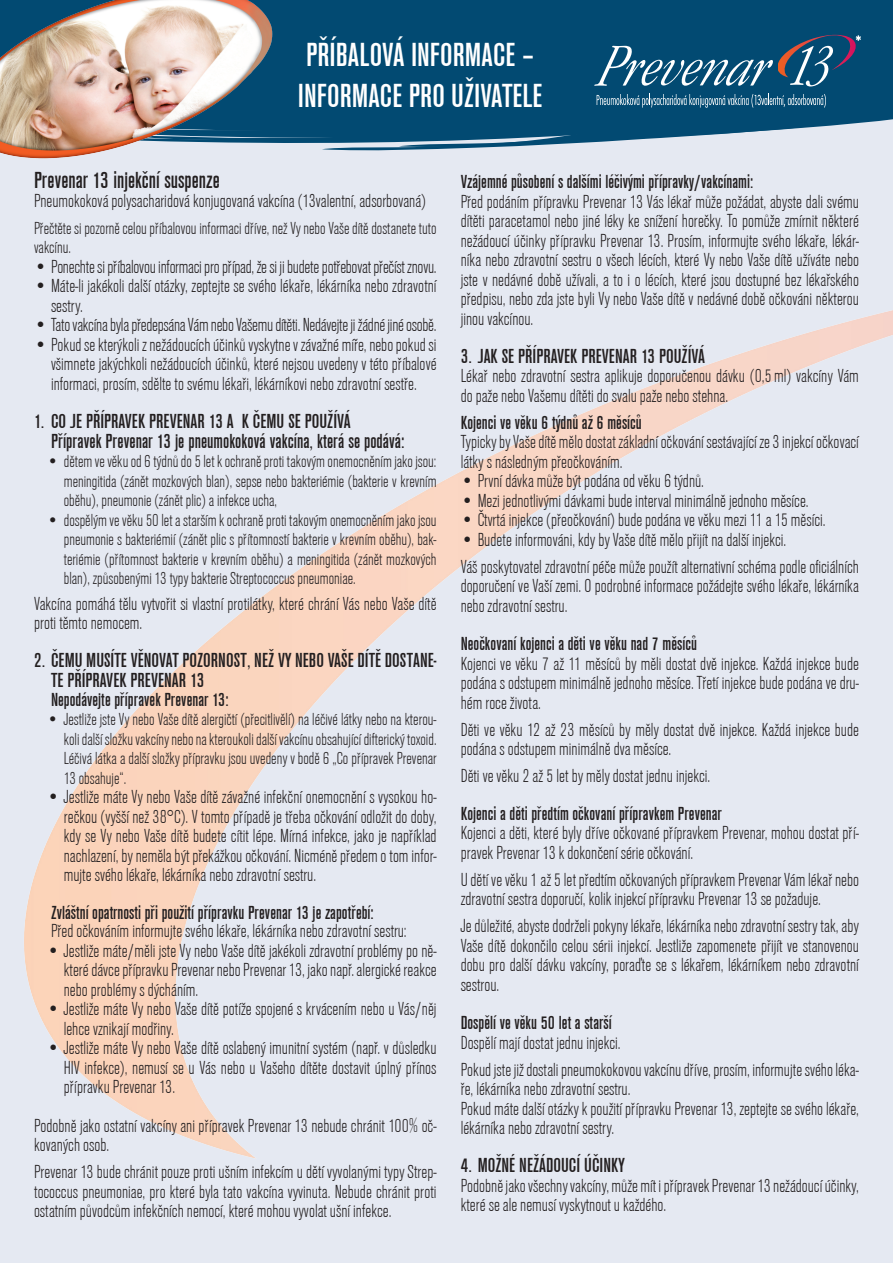
<style>
.page{position:relative;width:893px;height:1263px;background:#e5e9f2}
.page>*{position:absolute;margin:0;border:0;box-sizing:border-box;transform-origin:0 0}
.t1{font:500 condensed 34.5px/41.4px "Accius TEE";color:#fff}
.t2{font:500 condensed 24px "Accius TEE";color:#231f20}
.t3{font:500 condensed 21px/19.5px "Accius TEE";color:#231f20}
.t4{font:300 condensed 19.5px/19.5px "Accius TEE";color:#231f20}
.t5{font:500 condensed 19.5px "Accius TEE";color:#231f20}
.t6{font:300 condensed 18px/19.5px "Accius TEE";color:#231f20;text-align:justify}
</style>
<div class="page">
<img style="left:24px;top:310px;width:869px;height:849px">
<div style="left:0;top:0;width:893px;height:118px;background:#024a72"></div>
<svg style="left:594px;top:34px;width:267px;height:52px"></svg>
<svg style="left:292px;top:94px;width:601px;height:57px"></svg>
<img style="left:0;top:0;width:292px;height:159px">
<h1 class="t1" style="left:298px;top:34px;width:246px">PŘÍBALOVÁ INFORMACE –<br>INFORMACE PRO UŽIVATELE</h1>
<p class="t2" style="left:34px;top:167px;width:187px">Prevenar 13 injekční suspenze</p>
<p class="t4" style="left:34px;top:191px;width:394px">Pneumokoková polysacharidová konjugovaná vakcína (13valentní, adsorbovaná)</p>
<p class="t6" style="left:34px;top:218px;width:404px">Přečtěte si pozorně celou příbalovou informaci dříve, než Vy nebo Vaše dítě dostanete tuto vakcínu.</p>
<p class="t4" style="left:34px;top:257px;width:404px">• Ponechte si příbalovou informaci pro případ, že si ji budete potřebovat přečíst znovu.</p>
<p class="t4" style="left:51px;top:277px;width:387px;text-indent:-17px">• Máte-li jakékoli další otázky, zeptejte se svého lékaře, lékárníka nebo zdravotní sestry.</p>
<p class="t4" style="left:34px;top:316px;width:404px">• Tato vakcína byla předepsána Vám nebo Vašemu dítěti. Nedávejte ji žádné jiné osobě.</p>
<p class="t4" style="left:51px;top:335px;width:387px;text-align:justify;text-indent:-17px">• Pokud se kterýkoli znežádoucích účinků vyskytne v závažné míře, nebo pokud si všimnete jakýchkoli nežádoucích účinků, které nejsou uvedeny v této příbalové informaci, prosím, sdělte to svému lékaři, lékárníkovi nebo zdravotní sestře.</p>
<p class="t3" style="left:51px;top:412px;width:355px;text-indent:-17px">1. CO JE PŘÍPRAVEK PREVENAR 13 A K ČEMU SE POUŽÍVÁ<br>Přípravek Prevenar 13 je pneumokoková vakcína, která se podává:</p>
<p class="t6" style="left:64px;top:452px;width:374px;text-indent:-17px">• dětem vevěku od6 týdnů do5 let kochraně proti takovým onemocněním jako jsou: meningitida (zánět mozkových blan), sepse nebo bakteriémie (bakterie v krevním oběhu), pneumonie (zánět plic) a infekce ucha,</p>
<p class="t6" style="left:64px;top:510px;width:374px;text-indent:-17px">• dospělým vevěku 50 let astarším kochraně proti takovým onemocněním jako jsou pneumonie s bakteriémií (zánět plic s přítomností bakterie v krevním oběhu), bak&shy;teriémie (přítomnost bakterie v krevním oběhu) a meningitida (zánět mozkových blan), způsobenými 13 typy bakterie Streptococcus pneumoniae.</p>
<p class="t4" style="left:34px;top:595px;width:404px;line-height:18.8px">Vakcína pomáhá tělu vytvořit si vlastní protilátky, které chrání Vás nebo Vaše dítě proti těmto nemocem.</p>
<p class="t3" style="left:51px;top:651px;width:387px;text-indent:-17px">2. ČEMU MUSÍTE VĚNOVAT POZORNOST, NEŽ VY NEBO VAŠE DÍTĚ DOSTANE-<br>TE PŘÍPRAVEK PREVENAR 13</p>
<p class="t5" style="left:51px;top:688px;width:179px">Nepodávejte přípravek Prevenar 13:</p>
<p class="t6" style="left:64px;top:710px;width:374px;text-indent:-17px">• Jestliže jste Vy nebo Vaše dítě alergičtí (přecitlivělí) na léčivé látky nebo na kterou&shy;koli další složku vakcíny nebo nakteroukoli další vakcínu obsahující difterický toxoid.<br>Léčivá látka a další složky přípravku jsou uvedeny v bodě 6 „Co přípravek Prevenar 13 obsahuje“.</p>
<p class="t4" style="left:64px;top:787px;width:374px;text-align:justify;text-indent:-17px">• Jestliže máte Vy nebo Vaše dítě závažné infekční onemocnění s vysokou ho&shy;rečkou (vyšší než 38°C). V tomto případě je třeba očkování odložit do doby, kdy se Vy nebo Vaše dítě budete cítit lépe. Mírná infekce, jako je například nachlazení, by neměla být překážkou očkování. Nicméně předem otom infor&shy;mujte svého lékaře, lékárníka nebo zdravotní sestru.</p>
<p class="t5" style="left:51px;top:901px;width:324px">Zvláštní opatrnosti při použití přípravku Prevenar 13 je zapotřebí:</p>
<p class="t4" style="left:51px;top:922px;width:357px">Před očkováním informujte svého lékaře, lékárníka nebo zdravotní sestru:</p>
<p class="t4" style="left:64px;top:941px;width:374px;text-align:justify;text-indent:-17px">• Jestliže máte/měli jste Vy nebo Vaše dítě jakékoli zdravotní problémy po ně&shy;které dávce přípravku Prevenar nebo Prevenar 13, jako např. alergické reakce nebo problémy s dýcháním.</p>
<p class="t4" style="left:64px;top:1000px;width:374px;text-indent:-17px">• Jestliže máte Vy nebo Vaše dítě potíže spojené s krvácením nebo u Vás/něj lehce vznikají modřiny.</p>
<p class="t4" style="left:64px;top:1039px;width:374px;text-align:justify;text-indent:-17px">• Jestliže máte Vy nebo Vaše dítě oslabený imunitní systém (např. v důsledku HIV infekce), nemusí se u Vás nebo u Vašeho dítěte dostavit úplný přínos přípravku Prevenar 13.</p>
<p class="t4" style="left:34px;top:1116px;width:404px">Podobně jako ostatní vakcíny ani přípravek Prevenar 13 nebude chránit 100% oč&shy;kovaných osob.</p>
<p class="t4" style="left:34px;top:1162px;width:404px;text-align:justify">Prevenar 13 bude chránit pouze proti ušním infekcím u dětí vyvolanými typy Strep&shy;tococcus pneumoniae, pro které byla tato vakcína vyvinuta. Nebude chránit proti ostatním původcům infekčních nemocí, které mohou vyvolat ušní infekce.</p>
<p class="t5" style="left:461px;top:171px;width:294px">Vzájemné působení s dalšími léčivými přípravky/vakcínami:</p>
<p class="t4" style="left:461px;top:192px;width:400px;text-align:justify">Před podáním přípravku Prevenar 13 Vás lékař může požádat, abyste dali svému dítěti paracetamol nebo jiné léky ke snížení horečky. To pomůže zmírnit některé nežádoucí účinky přípravku Prevenar 13. Prosím, informujte svého lékaře, lékár&shy;níka nebo zdravotní sestru o všech lécích, které Vy nebo Vaše dítě užíváte nebo jste v nedávné době užívali, a to i o lécích, které jsou dostupné bez lékařského předpisu, nebo zda jste byli Vy nebo Vaše dítě v nedávné době očkováni některou jinou vakcínou.</p>
<p class="t3" style="left:461px;top:347px;width:246px">3. JAK SE PŘÍPRAVEK PREVENAR 13 POUŽÍVÁ</p>
<p class="t4" style="left:461px;top:367px;width:400px">Lékař nebo zdravotní sestra aplikuje doporučenou dávku (0,5 ml) vakcíny Vám do paže nebo Vašemu dítěti do svalu paže nebo stehna.</p>
<p class="t5" style="left:461px;top:412px;width:183px">Kojenci ve věku 6 týdnů až 6 měsíců</p>
<p class="t4" style="left:461px;top:433px;width:400px">Typicky by Vaše dítě mělo dostat základní očkování sestávající ze 3 injekcí očkovací látky s následným přeočkováním.</p>
<p class="t4" style="left:461px;top:472px;width:245px">• První dávka může být podána od věku 6 týdnů.</p>
<p class="t4" style="left:461px;top:491px;width:349px">• Mezi jednotlivými dávkami bude interval minimálně jednoho měsíce.</p>
<p class="t4" style="left:461px;top:511px;width:366px">• Čtvrtá injekce (přeočkování) bude podána ve věku mezi 11 a 15 měsíci.</p>
<p class="t4" style="left:461px;top:526px;width:400px;line-height:27px">• Budete informováni, kdy by Vaše dítě mělo přijít na další injekci.<br>Váš poskytovatel zdravotní péče může použít alternativní schéma podle oficiálních</p>
<p class="t4" style="left:461px;top:577px;width:400px">doporučení ve Vaší zemi. O podrobné informace požádejte svého lékaře, lékárníka nebo zdravotní sestru.</p>
<p class="t5" style="left:461px;top:633px;width:238px">Neočkovaní kojenci a děti ve věku nad 7 měsíců</p>
<p class="t4" style="left:461px;top:654px;width:400px;text-align:justify">Kojenci ve věku 7 až 11 měsíců by měli dostat dvě injekce. Každá injekce bude podána s odstupem minimálně jednoho měsíce. Třetí injekce bude podána ve dru&shy;hém roce života.</p>
<p class="t4" style="left:461px;top:720px;width:400px">Děti ve věku 12 až 23 měsíců by měly dostat dvě injekce. Každá injekce bude podána s odstupem minimálně dva měsíce.</p>
<p class="t4" style="left:461px;top:766px;width:251px">Děti ve věku 2 až 5 let by měly dostat jednu injekci.</p>
<p class="t5" style="left:461px;top:803px;width:263px">Kojenci a děti předtím očkovaní přípravkem Prevenar</p>
<p class="t4" style="left:461px;top:823px;width:400px">Kojenci a děti, které byly dříve očkované přípravkem Prevenar, mohou dostat pří&shy;pravek Prevenar 13 k dokončení série očkování.</p>
<p class="t4" style="left:461px;top:870px;width:400px">Udětí vevěku 1 až 5 let předtím očkovaných přípravkem Prevenar Vám lékař nebo zdravotní sestra doporučí, kolik injekcí přípravku Prevenar 13 se požaduje.</p>
<p class="t4" style="left:461px;top:916px;width:400px;text-align:justify">Je důležité, abyste dodrželi pokyny lékaře, lékárníka nebo zdravotní sestry tak, aby Vaše dítě dokončilo celou sérii injekcí. Jestliže zapomenete přijít ve stanovenou dobu pro další dávku vakcíny, poraďte se s lékařem, lékárníkem nebo zdravotní sestrou.</p>
<p class="t5" style="left:461px;top:1012px;width:153px">Dospělí ve věku 50 let a starší</p>
<p class="t4" style="left:461px;top:1029px;width:400px;line-height:27px">Dospělí mají dostat jednu injekci.<br>Pokud jste již dostali pneumokokovou vakcínu dříve, prosím, informujte svého léka-</p>
<p class="t4" style="left:461px;top:1079px;width:400px">ře, lékárníka nebo zdravotní sestru.<br>Pokud máte další otázky kpoužití přípravku Prevenar 13, zeptejte se svého lékaře, lékárníka nebo zdravotní sestry.</p>
<p class="t3" style="left:461px;top:1156px;width:165px">4. MOŽNÉ NEŽÁDOUCÍ ÚČINKY</p>
<p class="t4" style="left:461px;top:1176px;width:400px;line-height:18.8px">Podobně jako všechny vakcíny, může mít ipřípravek Prevenar 13 nežádoucí účinky, které se ale nemusí vyskytnout u každého.</p>
</div>
